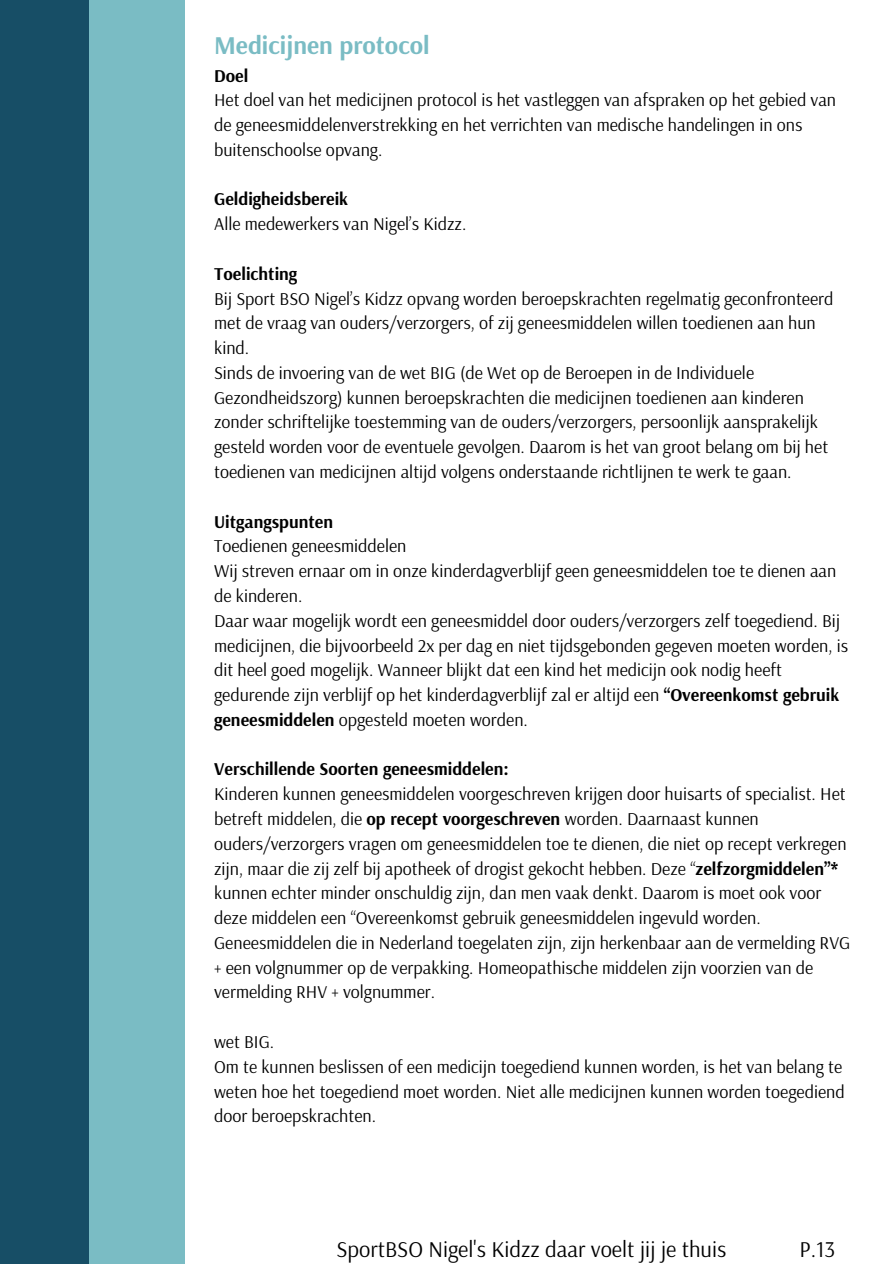
<style>
.page{position:relative;width:894px;height:1264px;background:#fff}
.page>*{position:absolute;margin:0;border:0;box-sizing:border-box;transform-origin:0 0}
.t1{font:700 25.5px "Arsenal";color:#7abcc4}
.t2{font:22.5px "Arsenal";color:#000}
.t3{font:18px/24.8px "Arsenal";color:#000}
.t4{font:700 18px "Arsenal";color:#000}
.s1{font-weight:700}
</style>
<div class="page">
<div style="left:0;top:0;width:89px;height:1263px;background:#174e66"></div>
<div style="left:89px;top:0;width:96px;height:1263px;background:#7abcc4"></div>
<h1 class="t1" style="left:214px;top:29px;width:217px">Medicijnen protocol</h1>
<p class="t4" style="left:214px;top:63px;width:36px">Doel</p>
<p class="t3" style="left:214px;top:87px;width:623px">Het doel van het medicijnen protocol is het vastleggen van afspraken op het gebied van de geneesmiddelenverstrekking en het verrichten van medische handelingen in ons buitenschoolse opvang.</p>
<p class="t4" style="left:214px;top:187px;width:135px">Geldigheidsbereik</p>
<p class="t3" style="left:214px;top:211px;width:254px">Alle medewerkers van Nigel’s Kidzz.</p>
<p class="t4" style="left:214px;top:262px;width:85px">Toelichting</p>
<p class="t3" style="left:214px;top:285px;width:620px">Bij Sport BSO Nigel’s Kidzz opvang worden beroepskrachten regelmatig geconfronteerd met de vraag van ouders/verzorgers, of zij geneesmiddelen willen toedienen aan hun kind.<br>Sinds de invoering van de wet BIG (de Wet op de Beroepen in de Individuele Gezondheidszorg) kunnen beroepskrachten die medicijnen toedienen aan kinderen zonder schriftelijke toestemming van de ouders/verzorgers, persoonlijk aansprakelijk gesteld worden voor de eventuele gevolgen. Daarom is het van groot belang om bij het toedienen van medicijnen altijd volgens onderstaande richtlijnen te werk te gaan.</p>
<p class="t4" style="left:214px;top:509px;width:120px">Uitgangspunten</p>
<p class="t3" style="left:214px;top:533px;width:635px">Toedienen geneesmiddelen<br>Wij streven ernaar om in onze kinderdagverblijf geen geneesmiddelen toe te dienen aan de kinderen.<br>Daar waar mogelijk wordt een geneesmiddel door ouders/verzorgers zelf toegediend. Bij medicijnen, die bijvoorbeeld 2x per dag en niet tijdsgebonden gegeven moeten worden, is dit heel goed mogelijk. Wanneer blijkt dat een kind het medicijn ook nodig heeft gedurende zijn verblijf op het kinderdagverblijf zal er altijd een <span class="s1">“Overeenkomst gebruik geneesmiddelen</span> opgesteld moeten worden.</p>
<p class="t4" style="left:214px;top:757px;width:296px">Verschillende Soorten geneesmiddelen:</p>
<p class="t3" style="left:214px;top:781px;width:637px">Kinderen kunnen geneesmiddelen voorgeschreven krijgen door huisarts of specialist. Het betreft middelen, die <span class="s1">op recept voorgeschreven</span> worden. Daarnaast kunnen ouders/verzorgers vragen om geneesmiddelen toe te dienen, die niet op recept verkregen zijn, maar die zij zelf bij apotheek of drogist gekocht hebben. Deze “<span class="s1">zelfzorgmiddelen”* </span>kunnen echter minder onschuldig zijn, dan men vaak denkt. Daarom is moet ook voor deze middelen een “Overeenkomst gebruik geneesmiddelen ingevuld worden.<br>Geneesmiddelen die in Nederland toegelaten zijn, zijn herkenbaar aan de vermelding RVG + een volgnummer op de verpakking. Homeopathische middelen zijn voorzien van de vermelding RHV + volgnummer.</p>
<p class="t3" style="left:214px;top:1028px;width:632px">wet BIG.<br>Om te kunnen beslissen of een medicijn toegediend kunnen worden, is het van belang te weten hoe het toegediend moet worden. Niet alle medicijnen kunnen worden toegediend door beroepskrachten.</p>
<p class="t2" style="left:336px;top:1234px;width:391px">SportBSO Nigel's Kidzz daar voelt jij je thuis</p>
<p class="t2" style="left:799px;top:1234px;width:37px">P.13</p>
</div>
